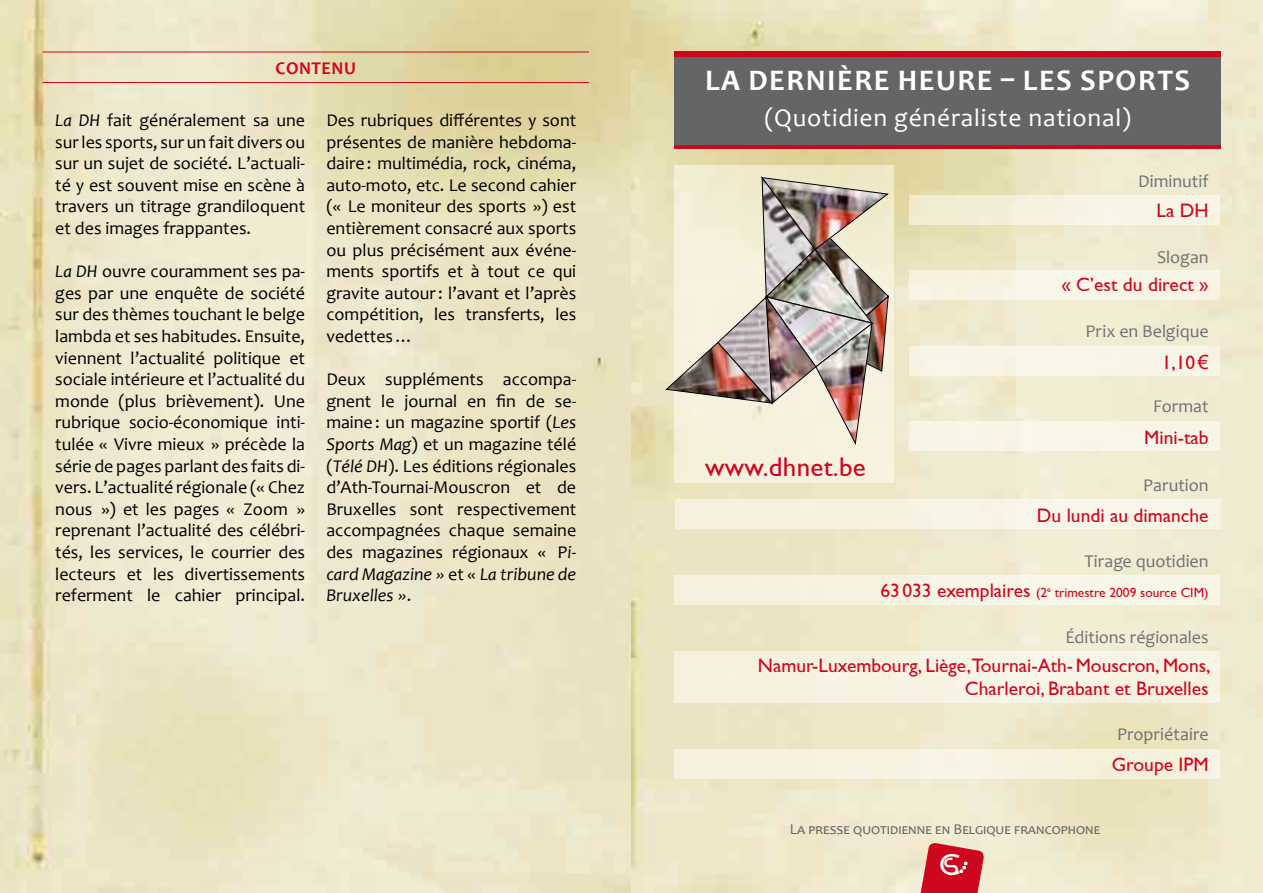
<style>
.page{position:relative;width:1263px;height:893px;background:#fff}
.page>*{position:absolute;margin:0;border:0;box-sizing:border-box;transform-origin:0 0}
.t1{font:30.6px "London Between";color:#fff}
.t2{font:700 30px "Candara";letter-spacing:.05em;color:#fff}
.t3{font:27px "Gill Sans";letter-spacing:.01em;color:#cd071e}
.t4{font:25.5px "Candara";letter-spacing:.03em;color:#fff}
.t5{font:19.5px/23.4px "Gill Sans";color:#cd071e;text-align:right}
.t6{font:18px/21.6px "Candara";color:#000;text-align:justify}
.t7{font:18px "Candara";color:#707172}
.t8{font:700 18px "Candara";letter-spacing:.03em;color:#cd071e}
.t9{font:15px "Candara";color:#646567}
.t10{font:13.5px "Gill Sans";color:#cd071e}
.s1{font-style:italic}
.s2{font-family:"Arial"}
.s3{font-size:19.5px}
</style>
<div class="page">
<img style="left:0;top:0;width:1263px;height:893px">
<div style="left:674px;top:54px;width:546px;height:91px;background:#646567"></div>
<div style="left:909px;top:195px;width:311px;height:30px;background:linear-gradient(to right,#f1ecd1,#f9f7ec)"></div>
<div style="left:674px;top:651px;width:546px;height:52px;background:#f7f2e0"></div>
<div style="left:909px;top:422px;width:311px;height:29px;background:#f8f5e6"></div>
<div style="left:675px;top:499px;width:545px;height:30px;background:#f7f4e6"></div>
<div style="left:909px;top:270px;width:311px;height:30px;background:#f7f5e6"></div>
<div style="left:909px;top:346px;width:311px;height:29px;background:#f7f5e6"></div>
<div style="left:674px;top:575px;width:546px;height:30px;background:#f7f5e6"></div>
<div style="left:674px;top:165px;width:220px;height:318px;background:linear-gradient(to bottom,#f0ebce,#f8f4e5)"></div>
<img style="left:665px;top:175px;width:224px;height:271px">
<hr style="left:674px;top:145px;width:546px;height:3px;background:#cd071e">
<div style="left:674px;top:51px;width:546px;height:5px;background:#cd071e"></div>
<div style="left:674px;top:749px;width:546px;height:29px;background:#f5f1de"></div>
<hr style="left:43px;top:52px;width:546px;height:1px;background:#cd071e">
<hr style="left:43px;top:82px;width:546px;height:1px;background:#cd071e">
<svg style="left:919px;top:842px;width:66px;height:51px;background:#d53d48"></svg>
<p class="t8" style="left:276px;top:56px;width:82px">CONTENU</p>
<p class="t6" style="left:55px;top:109px;width:251px"><span class="s1">La DH</span> fait généralement sa une sur les sports, sur un fait divers ou sur un sujet de société. L’actuali&shy;té y est souvent mise en scène à travers un titrage grandiloquent et des images frappantes.</p>
<p class="t6" style="left:55px;top:260px;width:251px"><span class="s1">La DH</span> ouvre couramment ses pa&shy;ges par une enquête de société sur des thèmes touchant le belge lambda et ses habitudes. Ensuite, viennent l’actualité politique et sociale intérieure et l’actualité du monde (plus brièvement). Une rubrique socio-économique inti&shy;tulée « Vivre mieux » précède la série de pages parlant des faits di&shy;vers. L’actualité régionale (« Chez nous ») et les pages « Zoom » reprenant l’actualité des célébri&shy;tés, les services, le courrier des lecteurs et les divertissements referment le cahier principal.</p>
<p class="t6" style="left:326px;top:109px;width:251px">Des rubriques différentes y sont présentes de manière hebdoma&shy;daire: multimédia, rock, cinéma, auto-moto, etc. Le second cahier (« Le moniteur des sports ») est entièrement consacré aux sports ou plus précisément aux événe&shy;ments sportifs et à tout ce qui gravite autour: l’avant et l’après compétition, les transferts, les vedettes…</p>
<p class="t6" style="left:326px;top:368px;width:251px">Deux suppléments accompa&shy;gnent le journal en fin de se&shy;maine: un magazine sportif (<span class="s1">Les Sports Mag</span>) et un magazine télé (<span class="s1">Télé DH</span>). Les éditions régionales d’Ath-Tournai-Mouscron et de Bruxelles sont respectivement accompagnées chaque semaine des magazines régionaux « P<span class="s1">i&shy;card Magazine »</span> et « <span class="s1">La tribune de Bruxelles »</span>.</p>
<h2 class="t2" style="left:705px;top:61px;width:487px">LA DERNIÈRE HEURE – LES SPORTS</h2>
<h3 class="t4" style="left:764px;top:101px;width:368px">(Quotidien généraliste national)</h3>
<p class="t7" style="left:1138px;top:170px;width:72px">Diminutif</p>
<p class="t5" style="left:1156px;top:199px;width:54px">La DH</p>
<h3 class="t3" style="left:705px;top:452px;width:162px">www.dhnet.be</h3>
<p class="t7" style="left:1157px;top:245px;width:53px">Slogan</p>
<p class="t5" style="left:1061px;top:272px;width:148px">« C’est du direct »</p>
<p class="t7" style="left:1085px;top:320px;width:125px">Prix en Belgique</p>
<p class="t5" style="left:1162px;top:350px;width:48px">1,10<span class="s2">€</span></p>
<p class="t7" style="left:1153px;top:395px;width:57px">Format</p>
<p class="t5" style="left:1144px;top:425px;width:66px">Mini-tab</p>
<p class="t7" style="left:1143px;top:474px;width:67px">Parution</p>
<p class="t5" style="left:1037px;top:504px;width:173px">Du lundi au dimanche</p>
<p class="t7" style="left:1084px;top:550px;width:126px">Tirage quotidien</p>
<p class="t10" style="left:880px;top:584px;width:330px"><span class="s3">63 033 exemplaires</span> (2<sup>e</sup> trimestre 2009 source CIM)</p>
<p class="t7" style="left:1065px;top:625px;width:145px">Éditions régionales</p>
<p class="t5" style="left:758px;top:654px;width:454px">Namur-Luxembourg, Liège,Tournai-Ath-Mouscron, Mons,<br>Charleroi, Brabant et Bruxelles</p>
<p class="t7" style="left:1117px;top:723px;width:93px">Propriétaire</p>
<p class="t5" style="left:1112px;top:753px;width:98px">Groupe IPM</p>
<p class="t9" style="left:790px;top:819px;width:312px">La presse quotidienne en Belgique francophone</p>
<h1 class="t1" style="left:939px;top:846px;width:23px">C</h1>
</div>
